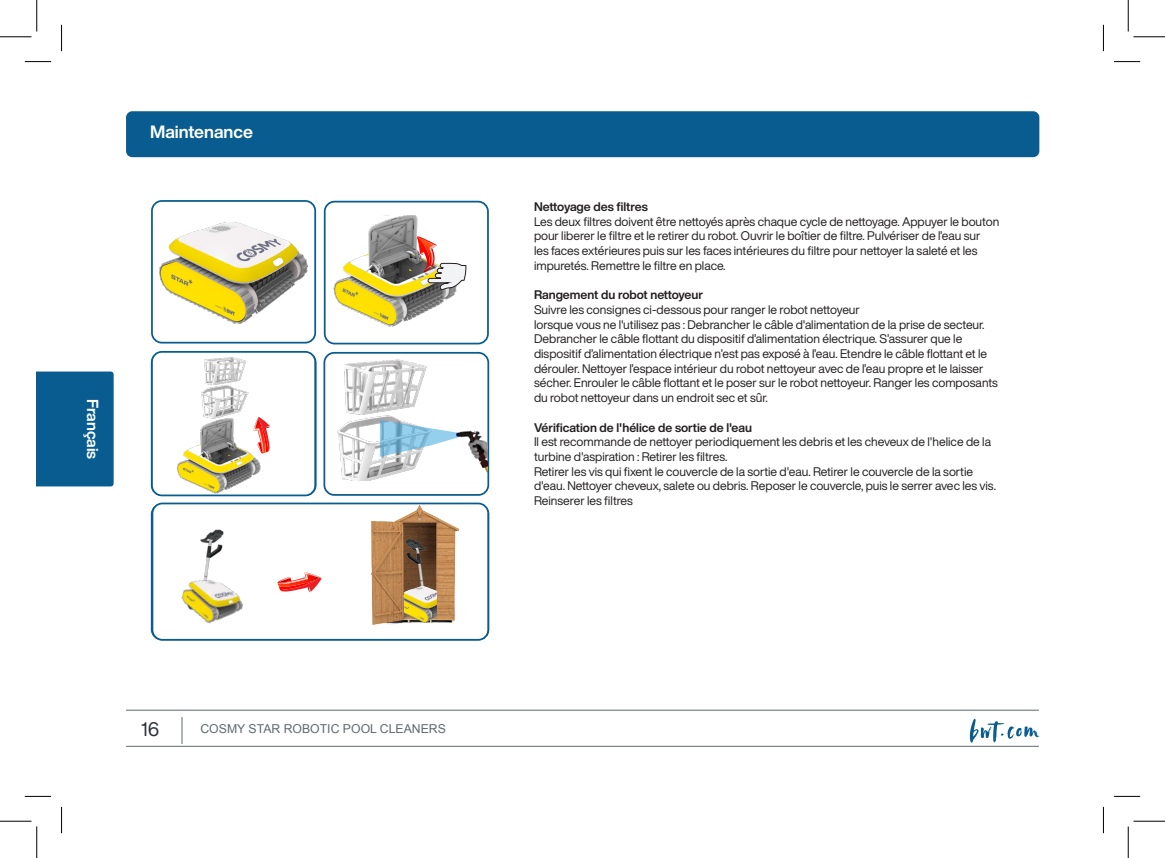
<style>
.page{position:relative;width:1165px;height:858px;background:#fff}
.page>*{position:absolute;margin:0;border:0;box-sizing:border-box;transform-origin:0 0}
.t1{font:19.25px "Helvetica Now Display";color:#2d323b}
.t2{font:700 17.5px "Helvetica Now Display";color:#fff}
.t3{font:700 15.75px "Helvetica Now Display";color:#fff}
.t4{font:12.25px/14.7px "Helvetica Now Display";color:#231f20}
.t5{font:700 12.25px "Helvetica Now Display";color:#231f20}
.t6{font:12.25px "Arial";color:#5f696f}
</style>
<div class="page">
<hr style="left:126px;top:745px;width:913px;height:1px;background:#5f696f">
<hr style="left:126px;top:709px;width:913px;height:1px;background:#5f696f">
<svg style="left:182px;top:717px;width:1px;height:26px"></svg>
<svg style="left:970px;top:719px;width:69px;height:23px"></svg>
<div style="left:37px;top:371px;width:77px;height:115px;background:#085c8f"></div>
<div style="left:82px;top:399px;width:19px;height:62px;background:#085c8f"></div>
<div style="left:126px;top:111px;width:913px;height:46px;background:#085c8f;border-radius:6px"></div>
<img style="left:159px;top:222px;width:149px;height:102px">
<div style="left:151px;top:200px;width:165px;height:143px;border:2px solid #085c8f;border-radius:10px"></div>
<div style="left:324px;top:201px;width:165px;height:143px;border:2px solid #085c8f;border-radius:10px"></div>
<div style="left:323px;top:352px;width:166px;height:143px;border:2px solid #085c8f;border-radius:10px"></div>
<div style="left:151px;top:351px;width:165px;height:145px;border:2px solid #085c8f;border-radius:10px"></div>
<div style="left:152px;top:502px;width:337px;height:138px;border:2px solid #085c8f;border-radius:10px"></div>
<img style="left:349px;top:502px;width:131px;height:123px">
<svg style="left:263px;top:420px;width:7px;height:33px"></svg>
<svg style="left:286px;top:572px;width:36px;height:20px"></svg>
<img style="left:333px;top:215px;width:124px;height:112px">
<img style="left:172px;top:352px;width:91px;height:145px">
<img style="left:329px;top:355px;width:98px;height:125px">
<svg style="left:380px;top:420px;width:75px;height:36px"></svg>
<img style="left:455px;top:424px;width:32px;height:48px">
<img style="left:150px;top:524px;width:136px;height:95px">
<img style="left:177px;top:574px;width:70px;height:50px">
<svg style="left:417px;top:236px;width:49px;height:54px"></svg>
<img style="left:404px;top:586px;width:32px;height:36px">
<svg style="left:25px;top:61px;width:26px;height:1px"></svg>
<svg style="left:1114px;top:61px;width:26px;height:1px"></svg>
<svg style="left:25px;top:795px;width:26px;height:1px"></svg>
<svg style="left:1114px;top:795px;width:26px;height:1px"></svg>
<svg style="left:61px;top:25px;width:1px;height:26px"></svg>
<svg style="left:61px;top:806px;width:1px;height:26px"></svg>
<svg style="left:1103px;top:25px;width:1px;height:26px"></svg>
<svg style="left:1103px;top:806px;width:1px;height:26px"></svg>
<hr style="left:0;top:36px;width:32px;height:1px;background:#000">
<hr style="left:1133px;top:36px;width:32px;height:1px;background:#000">
<hr style="left:0;top:820px;width:32px;height:1px;background:#000">
<hr style="left:1133px;top:820px;width:32px;height:1px;background:#000">
<hr style="left:36px;top:0;width:1px;height:32px;background:#000">
<hr style="left:36px;top:826px;width:1px;height:31px;background:#000">
<hr style="left:1128px;top:0;width:1px;height:32px;background:#000">
<hr style="left:1128px;top:826px;width:1px;height:31px;background:#000">
<p class="t2" style="left:150px;top:120px;width:104px">Maintenance</p>
<p class="t3" style="left:103px;top:399px;width:62px;rotate:90deg">Français</p>
<h1 class="t1" style="left:141px;top:716px;width:20px">16</h1>
<p class="t6" style="left:200px;top:720px;width:247px">COSMY STAR ROBOTIC POOL CLEANERS</p>
<p class="t5" style="left:534px;top:198px;width:115px">Nettoyage des filtres</p>
<p class="t4" style="left:534px;top:214px;width:467px">Les deux filtres doivent être nettoyés après chaque cycle de nettoyage. Appuyer le bouton pour liberer le filtre et le retirer du robot. Ouvrir le boîtier de filtre. Pulvériser de l’eau sur<br>les faces extérieures puis sur les faces intérieures du filtre pour nettoyer la saleté et les impuretés. Remettre le filtre en place.</p>
<p class="t5" style="left:534px;top:286px;width:171px">Rangement du robot nettoyeur</p>
<p class="t4" style="left:534px;top:302px;width:327px">Suivre les consignes ci-dessous pour ranger le robot nettoyeur</p>
<p class="t4" style="left:534px;top:316px;width:465px">lorsque vous ne l'utilisez pas : Debrancher le câble d'alimentation de la prise de secteur.<br>Debrancher le câble flottant du dispositif d’alimentation électrique. S’assurer que le dispositif d’alimentation électrique n’est pas exposé à l’eau. Etendre le câble flottant et le dérouler. Nettoyer l’espace intérieur du robot nettoyeur avec de l’eau propre et le laisser sécher. Enrouler le câble flottant et le poser sur le robot nettoyeur. Ranger les composants du robot nettoyeur dans un endroit sec et sûr.</p>
<p class="t5" style="left:534px;top:418px;width:219px">Vérification de l'hélice de sortie de l'eau</p>
<p class="t4" style="left:534px;top:434px;width:459px">Il est recommande de nettoyer periodiquement les debris et les cheveux de l'helice de la turbine d'aspiration : Retirer les filtres.</p>
<p class="t4" style="left:534px;top:463px;width:463px">Retirer les vis qui fixent le couvercle de la sortie d'eau. Retirer le couvercle de la sortie d'eau. Nettoyer cheveux, salete ou debris. Reposer le couvercle, puis le serrer avec les vis.<br>Reinserer les filtres</p>
</div>
